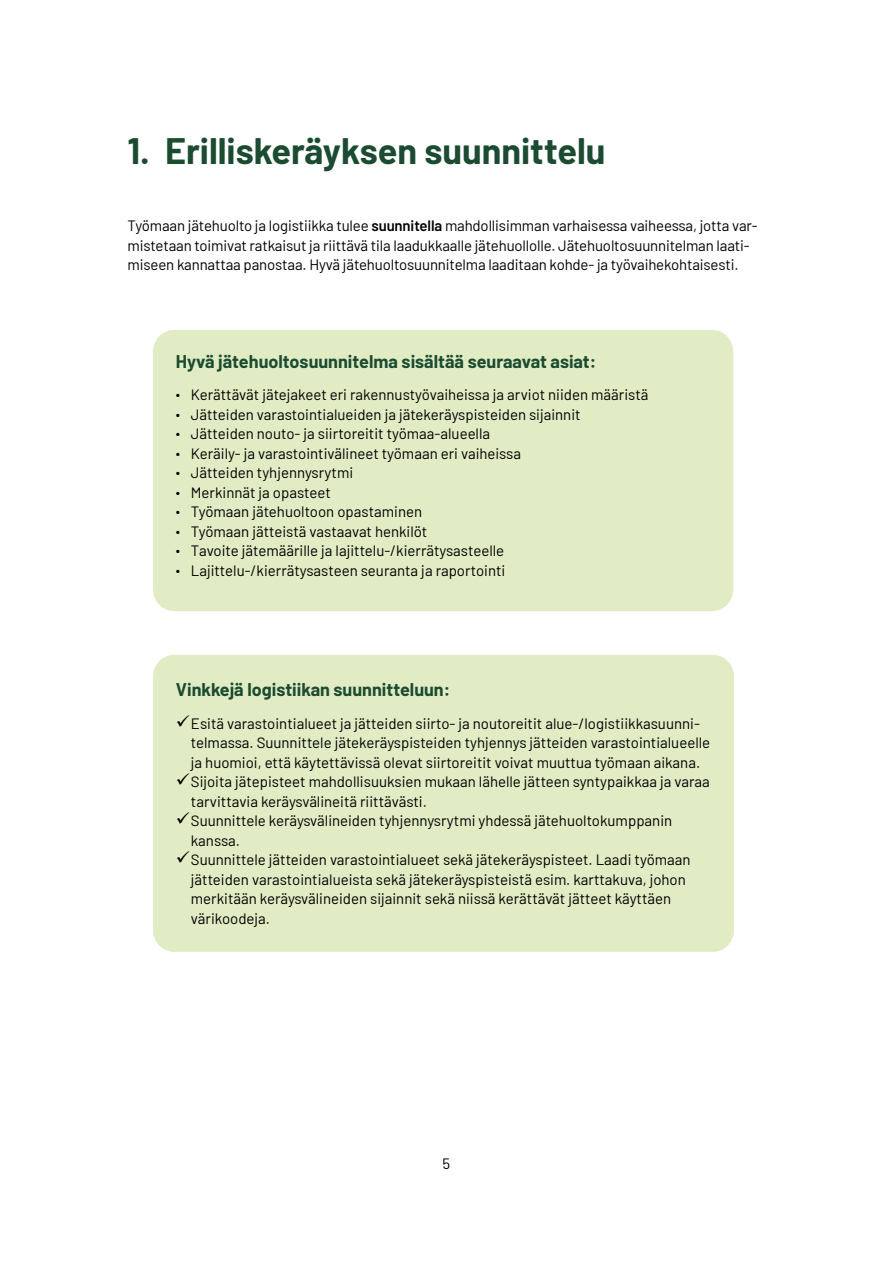
<style>
.page{position:relative;width:893px;height:1263px;background:#fff}
.page>*{position:absolute;margin:0;border:0;box-sizing:border-box;transform-origin:0 0}
.Otsikko1{font:700 36px "Barlow";color:#1b4b30}
.Otsikko2{font:700 18px "Barlow";color:#1b4b30}
.luettelo{font:15px/19.5px "Barlow";color:#000}
.Leipäteksti-ei-sisen{font:15px/19.5px "Barlow";letter-spacing:-.01em;color:#000}
.s1{font-weight:600}
.s2{font-family:"Myriad Pro";font-weight:300;font-stretch:condensed;font-size:18px}
</style>
<div class="page">
<div style="left:153px;top:655px;width:581px;height:297px;background:#e1ebc4;border-radius:21px"></div>
<div style="left:153px;top:330px;width:580px;height:281px;background:#e1ebc4;border-radius:21px"></div>
<h1 class="Otsikko1" style="left:128px;top:124px;width:479px">1. Erilliskeräyksen suunnittelu</h1>
<p class="Leipäteksti-ei-sisen" style="left:128px;top:215px;width:632px">Työmaan jätehuolto ja logistiikka tulee <span class="s1">suunnitella</span> mahdollisimman varhaisessa vaiheessa, jotta var&shy;mistetaan toimivat ratkaisut ja riittävä tila laadukkaalle jätehuollolle. Jätehuoltosuunnitelman laati&shy;miseen kannattaa panostaa. Hyvä jätehuoltosuunnitelma laaditaan kohde- ja työvaihekohtaisesti.</p>
<h2 class="Otsikko2" style="left:176px;top:348px;width:422px">Hyvä jätehuoltosuunnitelma sisältää seuraavat asiat:</h2>
<p class="luettelo" style="left:176px;top:384px;width:474px"><span class="s2">•</span> Kerättävät jätejakeet eri rakennustyövaiheissa ja arviot niiden määristä</p>
<p class="luettelo" style="left:176px;top:403px;width:406px"><span class="s2">•</span> Jätteiden varastointialueiden ja jätekeräyspisteiden sijainnit</p>
<p class="luettelo" style="left:176px;top:423px;width:316px"><span class="s2">•</span> Jätteiden nouto- ja siirtoreitit työmaa-alueella</p>
<p class="luettelo" style="left:176px;top:442px;width:347px"><span class="s2">•</span> Keräily- ja varastointivälineet työmaan eri vaiheissa</p>
<p class="luettelo" style="left:176px;top:462px;width:179px"><span class="s2">•</span> Jätteiden tyhjennysrytmi</p>
<p class="luettelo" style="left:176px;top:481px;width:157px"><span class="s2">•</span> Merkinnät ja opasteet</p>
<p class="luettelo" style="left:176px;top:501px;width:248px"><span class="s2">•</span> Työmaan jätehuoltoon opastaminen</p>
<p class="luettelo" style="left:176px;top:520px;width:253px"><span class="s2">•</span> Työmaan jätteistä vastaavat henkilöt</p>
<p class="luettelo" style="left:176px;top:540px;width:330px"><span class="s2">•</span> Tavoite jätemäärille ja lajittelu-/kierrätysasteelle</p>
<p class="luettelo" style="left:176px;top:559px;width:331px"><span class="s2">•</span> Lajittelu-/kierrätysasteen seuranta ja raportointi</p>
<h2 class="Otsikko2" style="left:176px;top:676px;width:276px">Vinkkejä logistiikan suunnitteluun:</h2>
<p class="luettelo" style="left:191px;top:712px;width:521px">Esitä varastointialueet ja jätteiden siirto- ja noutoreitit alue-/logistiikkasuunni&shy;telmassa. Suunnittele jätekeräyspisteiden tyhjennys jätteiden varastointialueelle ja huomioi, että käytettävissä olevat siirtoreitit voivat muuttua työmaan aikana.</p>
<p class="luettelo" style="left:191px;top:771px;width:520px">Sijoita jätepisteet mahdollisuuksien mukaan lähelle jätteen syntypaikkaa ja varaa tarvittavia keräysvälineitä riittävästi.</p>
<p class="luettelo" style="left:191px;top:810px;width:483px">Suunnittele keräysvälineiden tyhjennysrytmi yhdessä jätehuoltokumppanin kanssa.</p>
<p class="luettelo" style="left:191px;top:849px;width:501px">Suunnittele jätteiden varastointialueet sekä jätekeräyspisteet. Laadi työmaan jätteiden varastointialueista sekä jätekeräyspisteistä esim. karttakuva, johon merkitään keräysvälineiden sijainnit sekä niissä kerättävät jätteet käyttäen värikoodeja.</p>
<p class="Leipäteksti-ei-sisen" style="left:443px;top:1153px;width:9px">5</p>
</div>
